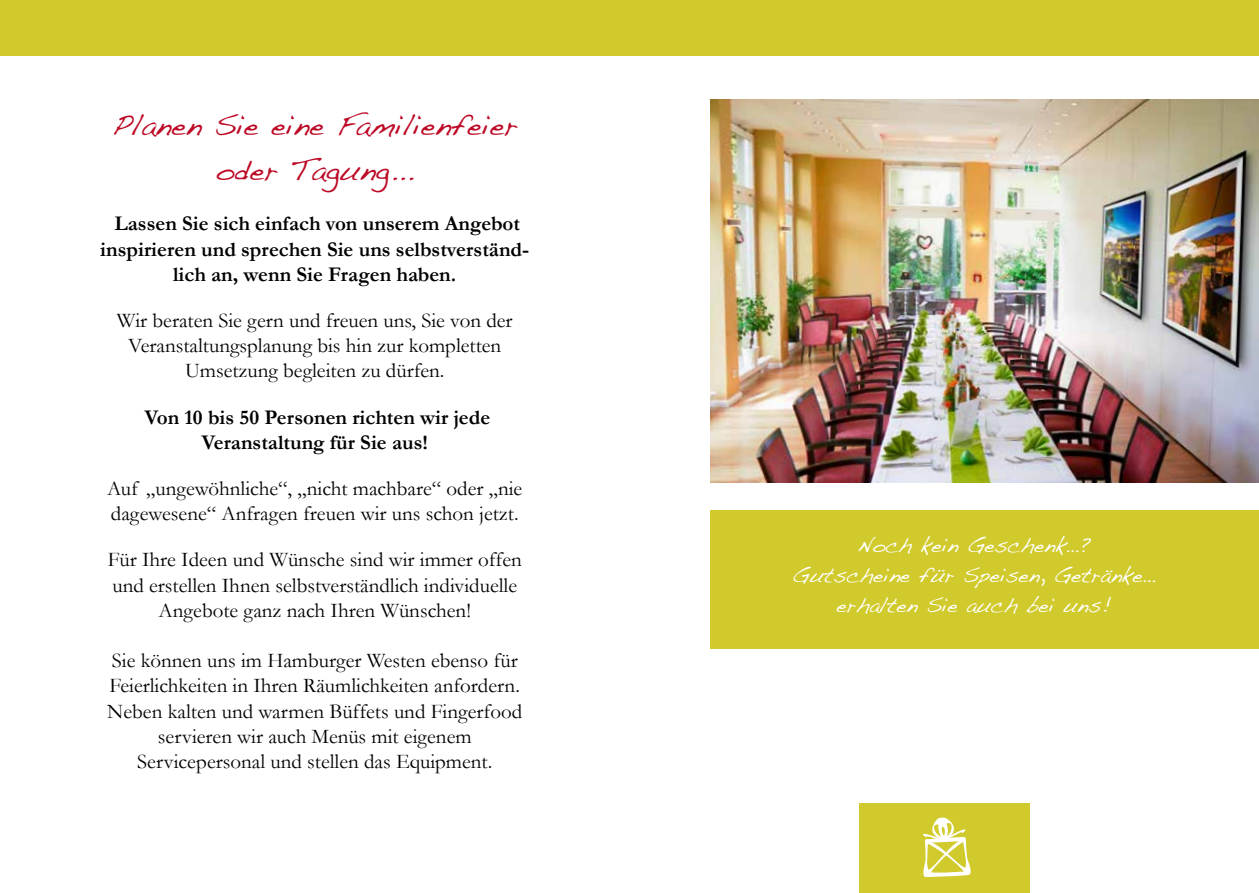
<style>
.page{position:relative;width:1259px;height:893px;background:#fff}
.page>*{position:absolute;margin:0;border:0;box-sizing:border-box;transform-origin:0 0}
.t1{font:30px/45px "Handwriting Dakota";color:#bd0a26;text-align:center}
.t2{font:21px/25.2px "Garamond";color:#000;text-align:center}
.t3{font:700 21px/25.2px "Garamond";color:#000;text-align:center}
.t4{font:21px/30px "Handwriting Dakota";color:#fff;text-align:center}
</style>
<div class="page">
<div style="left:710px;top:510px;width:549px;height:138px;background:#d1ca2c"></div>
<img style="left:710px;top:100px;width:549px;height:383px">
<div style="left:859px;top:804px;width:170px;height:89px;background:#d1ca2c"></div>
<div style="left:0;top:0;width:1259px;height:55px;background:#d1ca2c"></div>
<svg style="left:923px;top:817px;width:48px;height:60px"></svg>
<h1 class="t1" style="left:112px;top:102px;width:407px">Planen Sie eine Familienfeier oder Tagung...</h1>
<p class="t3" style="left:100px;top:211px;width:430px">Lassen Sie sich einfach von unserem Angebot inspirieren und sprechen Sie uns selbstverständ&shy;lich an, wenn Sie Fragen haben.</p>
<p class="t2" style="left:117px;top:308px;width:397px">Wir beraten Sie gern und freuen uns, Sie von der<br>Veranstaltungsplanung bis hin zur kompletten<br>Umsetzung begleiten zu dürfen.</p>
<p class="t3" style="left:144px;top:404px;width:347px">Von 10 bis 50 Personen richten wir jede<br>Veranstaltung für Sie aus!</p>
<p class="t2" style="left:107px;top:476px;width:417px;text-align:left">Auf „ungewöhnliche“, „nicht machbare“ oder „nie dagewesene“ Anfragen freuen wir uns schon jetzt.</p>
<p class="t2" style="left:108px;top:547px;width:416px">Für Ihre Ideen und Wünsche sind wir immer offen und erstellen Ihnen selbstverständlich individuelle<br>Angebote ganz nach Ihren Wünschen!</p>
<p class="t2" style="left:107px;top:648px;width:416px">Sie können uns im Hamburger Westen ebenso für Feierlichkeiten in Ihren Räumlichkeiten anfordern.<br>Neben kalten und warmen Büffets und Fingerfood servieren wir auch Menüs mit eigenem Servicepersonal und stellen das Equipment.</p>
<p class="t4" style="left:792px;top:530px;width:365px">Noch kein Geschenk…?<br>Gutscheine für Speisen, Getränke… erhalten Sie auch bei uns!</p>
</div>
